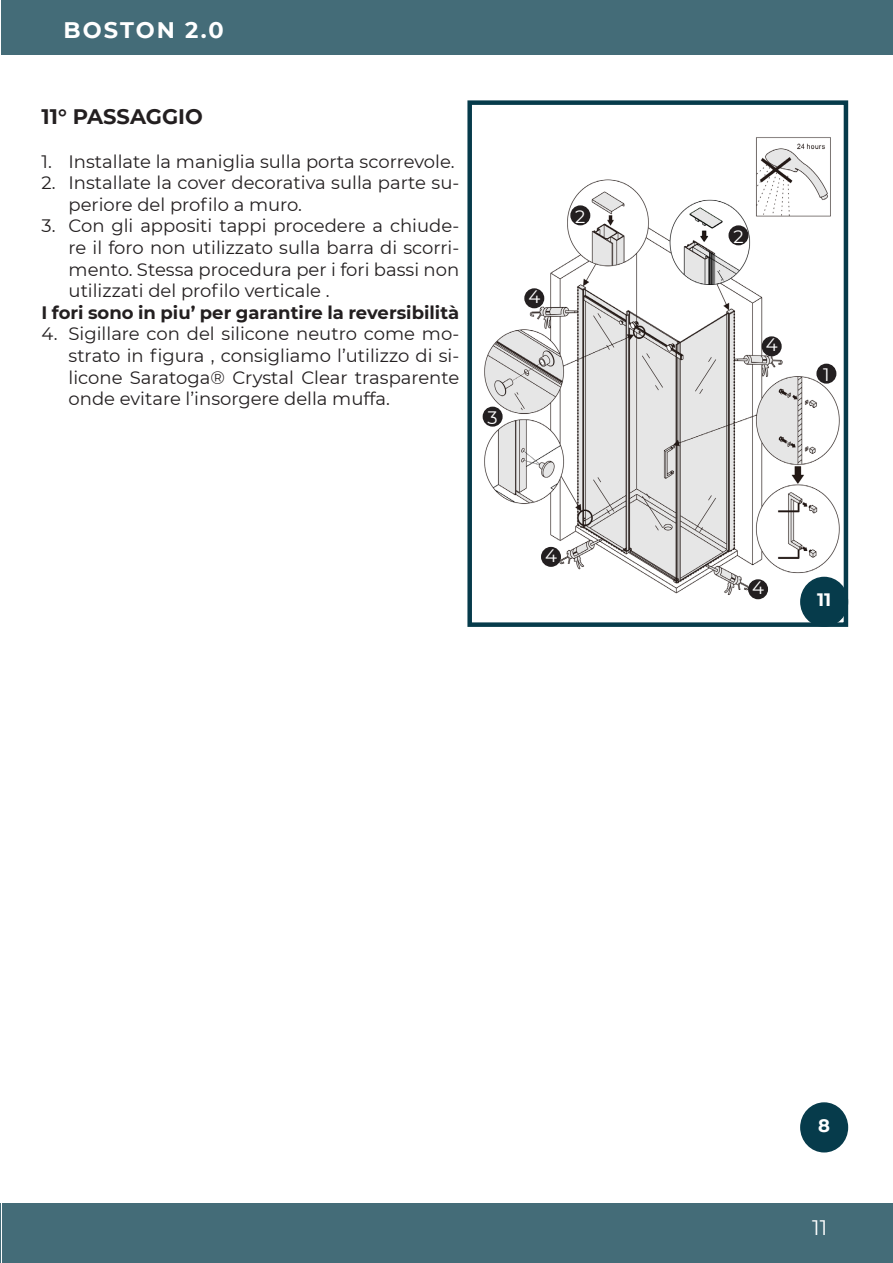
<style>
.page{position:relative;width:893px;height:1263px;background:#fff}
.page>*{position:absolute;margin:0;border:0;box-sizing:border-box;transform-origin:0 0}
.t1{font:700 22.5px "Montserrat";letter-spacing:.09em;color:#fff}
.t2{font:700 21px "Montserrat";color:#231f20}
.t3{font:21px "Montserrat";color:#fff}
.t4{font:18px/21.6px "Montserrat";color:#231f20;text-align:justify}
.t5{font:700 18px "Montserrat";color:#231f20}
.t6{font:18px "Montserrat";color:#fff}
.t7{font:700 18px "Montserrat";color:#fff}
</style>
<div class="page">
<img style="left:482px;top:137px;width:361px;height:485px">
<div style="left:467px;top:100px;width:381px;height:527px;border:4px solid #063b4b"></div>
<div style="left:801px;top:577px;width:46px;height:49px;background:#063b4b;border-radius:50%"></div>
<div style="left:800px;top:577px;width:48px;height:50px;border:2px solid #063b4b;border-radius:50%"></div>
<hr style="left:0;top:1203px;width:1px;height:60px;background:#063b4b">
<div style="left:1px;top:0;width:892px;height:54px;background:#446c78"></div>
<div style="left:2px;top:1203px;width:891px;height:60px;background:#446c78"></div>
<div style="left:801px;top:1103px;width:46px;height:49px;background:#063b4b;border-radius:50%"></div>
<div style="left:800px;top:1102px;width:48px;height:50px;border:2px solid #063b4b;border-radius:50%"></div>
<div style="left:483px;top:407px;width:19px;height:19px;background:#231f20;border-radius:50%"></div>
<div style="left:483px;top:407px;width:20px;height:20px;border:2px solid #231f20;border-radius:50%"></div>
<div style="left:817px;top:364px;width:19px;height:19px;background:#231f20;border-radius:50%"></div>
<div style="left:816px;top:364px;width:20px;height:20px;border:2px solid #231f20;border-radius:50%"></div>
<div style="left:729px;top:226px;width:19px;height:19px;background:#231f20;border-radius:50%"></div>
<div style="left:728px;top:225px;width:20px;height:20px;border:2px solid #231f20;border-radius:50%"></div>
<div style="left:571px;top:206px;width:19px;height:19px;background:#231f20;border-radius:50%"></div>
<div style="left:570px;top:205px;width:20px;height:20px;border:2px solid #231f20;border-radius:50%"></div>
<div style="left:542px;top:548px;width:18px;height:18px;background:#231f20;border-radius:50%"></div>
<div style="left:541px;top:547px;width:20px;height:20px;border:2px solid #231f20;border-radius:50%"></div>
<div style="left:749px;top:580px;width:18px;height:18px;background:#231f20;border-radius:50%"></div>
<div style="left:748px;top:579px;width:20px;height:20px;border:2px solid #231f20;border-radius:50%"></div>
<div style="left:762px;top:337px;width:19px;height:19px;background:#231f20;border-radius:50%"></div>
<div style="left:762px;top:336px;width:20px;height:20px;border:2px solid #231f20;border-radius:50%"></div>
<div style="left:525px;top:289px;width:19px;height:19px;background:#231f20;border-radius:50%"></div>
<div style="left:524px;top:288px;width:20px;height:20px;border:2px solid #231f20;border-radius:50%"></div>
<p class="t1" style="left:64px;top:14px;width:162px">BOSTON 2.0</p>
<p class="t2" style="left:42px;top:102px;width:163px">11° PASSAGGIO</p>
<p class="t4" style="left:42px;top:150px;width:415px">1. Installate la maniglia sulla porta scorrevole.</p>
<p class="t4" style="left:69px;top:171px;width:392px;text-indent:-27px">2. Installate la cover decorativa sulla parte su&shy;periore del profilo a muro.</p>
<p class="t4" style="left:69px;top:215px;width:392px;text-indent:-27px">3. Con gli appositi tappi procedere a chiude&shy;re il foro non utilizzato sulla barra di scorri&shy;mento. Stessa procedura per i fori bassi non utilizzati del profilo verticale .</p>
<p class="t5" style="left:42px;top:299px;width:419px">I fori sono in piu’ per garantire la reversibilità</p>
<p class="t4" style="left:69px;top:323px;width:392px;text-indent:-27px">4. Sigillare con del silicone neutro come mo&shy;strato in figura , consigliamo l’utilizzo di si&shy;licone Saratoga® Crystal Clear trasparente onde evitare l’insorgere della muffa.</p>
<p class="t6" style="left:488px;top:405px;width:12px">3</p>
<p class="t6" style="left:528px;top:284px;width:13px">4</p>
<p class="t6" style="left:575px;top:204px;width:12px">2</p>
<p class="t6" style="left:545px;top:543px;width:13px">4</p>
<p class="t6" style="left:733px;top:224px;width:12px">2</p>
<p class="t6" style="left:766px;top:332px;width:13px">4</p>
<p class="t6" style="left:823px;top:362px;width:8px">1</p>
<p class="t6" style="left:752px;top:575px;width:13px">4</p>
<p class="t7" style="left:817px;top:587px;width:16px">11</p>
<p class="t7" style="left:818px;top:1113px;width:13px">8</p>
<p class="t3" style="left:812px;top:1213px;width:17px">11</p>
</div>
